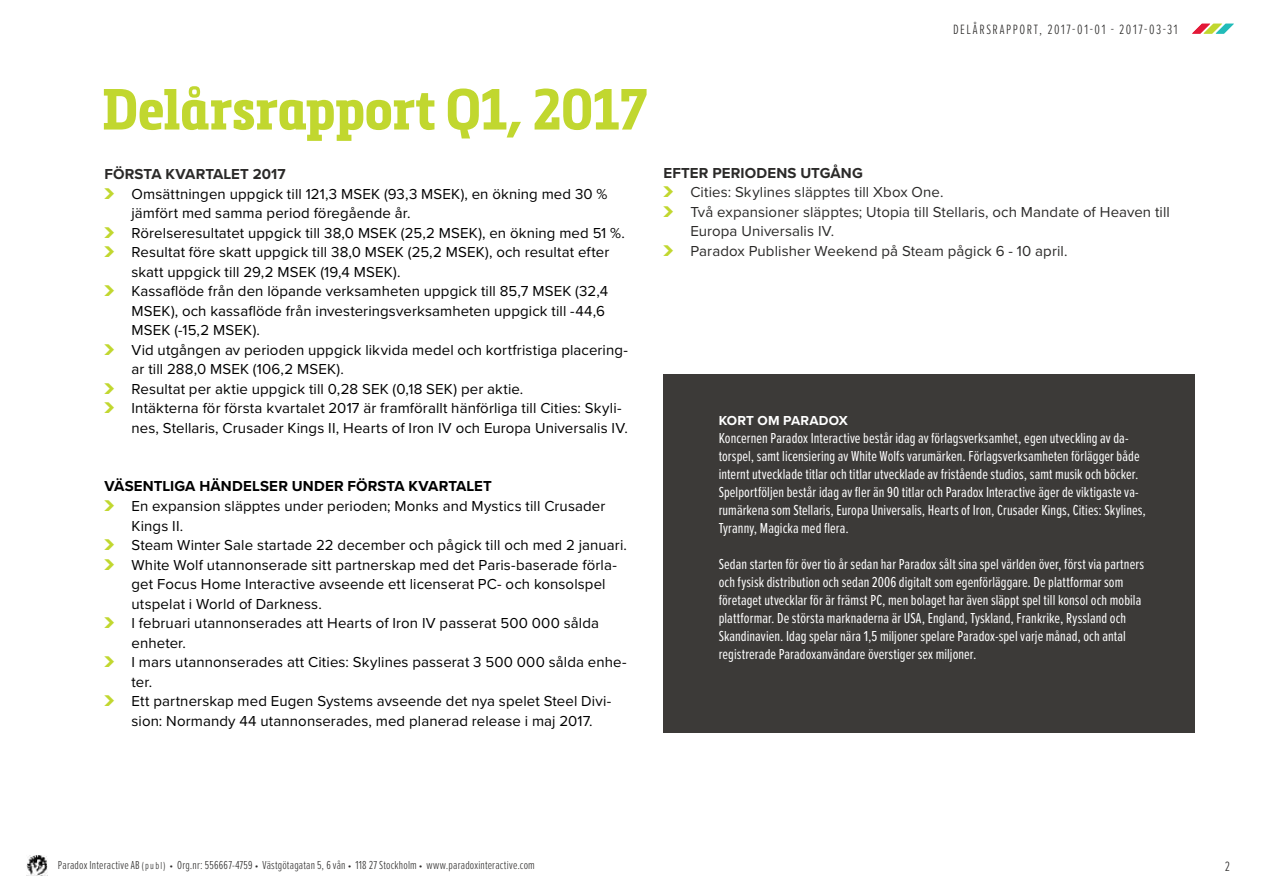
<style>
.page{position:relative;width:1263px;height:893px;background:#fff}
.page>*{position:absolute;margin:0;border:0;box-sizing:border-box;transform-origin:0 0}
.t1{font:700 57px "Metronic Slab Narrow";letter-spacing:-.005em;color:#c1d72f}
.t2{font:15px "Proxima Nova";letter-spacing:.01em;color:#000}
.t3{font:15px/18px "Proxima Nova Ex Cn";letter-spacing:.005em;color:#fff}
.t4{font:15px "Proxima Nova";letter-spacing:.005em;color:#2b2a29}
.t5{font:700 15px "Proxima Nova";letter-spacing:.01em;color:#2b2a29}
.t6{font:700 15px "Proxima Nova";letter-spacing:.01em;color:#000}
.t7{font:300 13.95px "Proxima Nova Ex Cn";letter-spacing:.115em;color:#2b2a29}
.t8{font:700 13.5px "Proxima Nova";letter-spacing:.01em;color:#fff}
.t9{font:300 12px "Proxima Nova Ex Cn";letter-spacing:.015em;color:#2b2a29}
.s1{font-family:"PDX arrow";color:#c1d72f}
.s2{font-size:10.5px}
</style>
<div class="page">
<img style="left:26px;top:855px;width:21px;height:20px">
<svg style="left:1192px;top:24px;width:42px;height:10px"></svg>
<div style="left:663px;top:374px;width:532px;height:359px;background:#3c3a38"></div>
<p class="t7" style="left:953px;top:21px;width:226px">DELÅRSRAPPORT, 2017-01-01 - 2017-03-31</p>
<h1 class="t1" style="left:102px;top:75px;width:547px">Delårsrapport Q1, 2017</h1>
<p class="t5" style="left:105px;top:163px;width:182px">FÖRSTA KVARTALET 2017</p>
<p class="t2" style="left:105px;top:183px;width:504px"><span class="s1">E</span> Omsättningen uppgick till 121,3 MSEK (93,3 MSEK), en ökning med 30 %</p>
<p class="t2" style="left:132px;top:202px;width:281px">jämfört med samma period föregående år.</p>
<p class="t2" style="left:105px;top:222px;width:522px"><span class="s1">E</span> Rörelseresultatet uppgick till 38,0 MSEK (25,2 MSEK), en ökning med 51 %.</p>
<p class="t2" style="left:105px;top:241px;width:506px"><span class="s1">E</span> Resultat före skatt uppgick till 38,0 MSEK (25,2 MSEK), och resultat efter</p>
<p class="t2" style="left:132px;top:261px;width:270px">skatt uppgick till 29,2 MSEK (19,4 MSEK).</p>
<p class="t2" style="left:105px;top:280px;width:505px"><span class="s1">E</span> Kassaflöde från den löpande verksamheten uppgick till 85,7 MSEK (32,4</p>
<p class="t2" style="left:132px;top:300px;width:475px">MSEK), och kassaflöde från investeringsverksamheten uppgick till -44,6</p>
<p class="t2" style="left:132px;top:319px;width:130px">MSEK (-15,2 MSEK).</p>
<p class="t2" style="left:105px;top:339px;width:525px"><span class="s1">E</span> Vid utgången av perioden uppgick likvida medel och kortfristiga placering-</p>
<p class="t2" style="left:132px;top:358px;width:214px">ar till 288,0 MSEK (106,2 MSEK).</p>
<p class="t2" style="left:105px;top:378px;width:420px"><span class="s1">E</span> Resultat per aktie uppgick till 0,28 SEK (0,18 SEK) per aktie.</p>
<p class="t2" style="left:105px;top:397px;width:519px"><span class="s1">E</span> Intäkterna för första kvartalet 2017 är framförallt hänförliga till Cities: Skyli-</p>
<p class="t2" style="left:132px;top:417px;width:498px">nes, Stellaris, Crusader Kings II, Hearts of Iron IV och Europa Universalis IV.</p>
<p class="t6" style="left:105px;top:475px;width:389px">VÄSENTLIGA HÄNDELSER UNDER FÖRSTA KVARTALET</p>
<p class="t2" style="left:105px;top:495px;width:502px"><span class="s1">E</span> En expansion släpptes under perioden; Monks and Mystics till Crusader</p>
<p class="t2" style="left:132px;top:514px;width:53px">Kings II.</p>
<p class="t2" style="left:105px;top:534px;width:524px"><span class="s1">E</span> Steam Winter Sale startade 22 december och pågick till och med 2 januari.</p>
<p class="t2" style="left:105px;top:553px;width:514px"><span class="s1">E</span> White Wolf utannonserade sitt partnerskap med det Paris-baserade förla-</p>
<p class="t2" style="left:132px;top:573px;width:476px">get Focus Home Interactive avseende ett licenserat PC- och konsolspel</p>
<p class="t2" style="left:132px;top:592px;width:192px">utspelat i World of Darkness.</p>
<p class="t2" style="left:105px;top:612px;width:496px"><span class="s1">E</span> I februari utannonserades att Hearts of Iron IV passerat 500 000 sålda</p>
<p class="t2" style="left:132px;top:631px;width:56px">enheter.</p>
<p class="t2" style="left:105px;top:651px;width:524px"><span class="s1">E</span> I mars utannonserades att Cities: Skylines passerat 3 500 000 sålda enhe-</p>
<p class="t2" style="left:132px;top:670px;width:22px">ter.</p>
<p class="t2" style="left:105px;top:690px;width:508px"><span class="s1">E</span> Ett partnerskap med Eugen Systems avseende det nya spelet Steel Divi-</p>
<p class="t2" style="left:132px;top:709px;width:463px">sion: Normandy 44 utannonserades, med planerad release i maj 2017.</p>
<p class="t5" style="left:663px;top:161px;width:201px">EFTER PERIODENS UTGÅNG</p>
<p class="t4" style="left:663px;top:181px;width:282px"><span class="s1">E</span> Cities: Skylines släpptes till Xbox One.</p>
<p class="t4" style="left:663px;top:200px;width:508px"><span class="s1">E</span> Två expansioner släpptes; Utopia till Stellaris, och Mandate of Heaven till</p>
<p class="t4" style="left:690px;top:220px;width:145px">Europa Universalis IV.</p>
<p class="t4" style="left:663px;top:239px;width:406px"><span class="s1">E</span> Paradox Publisher Weekend på Steam pågick 6 - 10 april.</p>
<p class="t8" style="left:719px;top:410px;width:131px">KORT OM PARADOX</p>
<p class="t3" style="left:719px;top:428px;width:429px">Koncernen Paradox Interactive består idag av förlagsverksamhet, egen utveckling av da&shy;torspel, samt licensiering av White Wolfs varumärken. Förlagsverksamheten förlägger både internt utvecklade titlar och titlar utvecklade av fristående studios, samt musik och böcker.<br>Spelportföljen består idag av fler än 90 titlar och Paradox Interactive äger de viktigaste va&shy;rumärkena som Stellaris, Europa Universalis, Hearts of Iron, Crusader Kings, Cities: Skylines, Tyranny, Magicka med flera.</p>
<p class="t3" style="left:719px;top:554px;width:427px">Sedan starten för över tio år sedan har Paradox sålt sina spel världen över, först via partners och fysisk distribution och sedan 2006 digitalt som egenförläggare. De plattformar som företaget utvecklar för är främst PC, men bolaget har även släppt spel till konsol och mobila plattformar. De största marknaderna är USA, England, Tyskland, Frankrike, Ryssland och Skandinavien. Idag spelar nära 1,5 miljoner spelare Paradox-spel varje månad, och antal registrerade Paradoxanvändare överstiger sex miljoner.</p>
<p class="t9" style="left:58px;top:858px;width:478px">Paradox Interactive AB <span class="s2">(publ) •</span> Org.nr: 556667-4759 <span class="s2">•</span> Västgötagatan 5, 6 vån <span class="s2">•</span> 118 27 Stockholm <span class="s2">•</span> www.paradoxinteractive.com</p>
<p class="t7" style="left:1225px;top:858px;width:7px">2</p>
</div>
